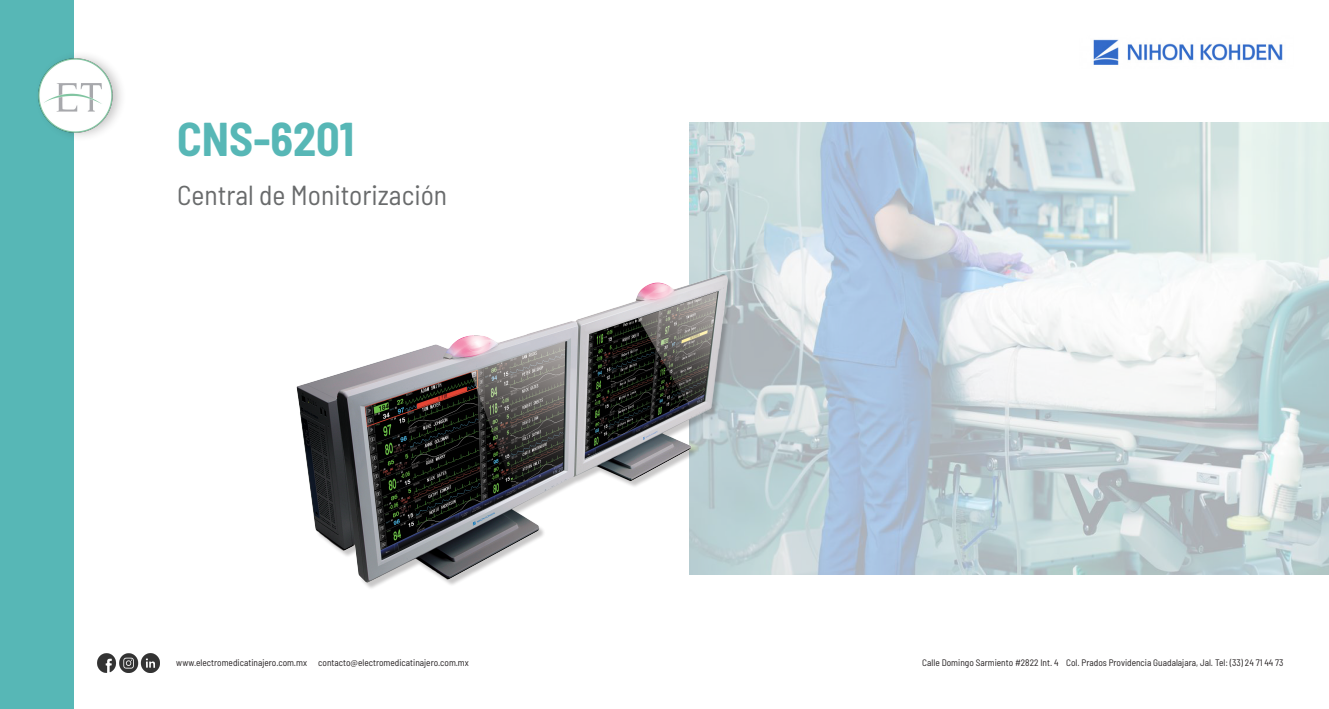
<style>
.page{position:relative;width:1329px;height:709px;background:#fff}
.page>*{position:absolute;margin:0;border:0;box-sizing:border-box;transform-origin:0 0}
.t1{font:700 semi-condensed 46.25px "Barlow";color:#57b7b6}
.t2{font:semi-condensed 27.5px "Barlow";color:#696b6c}
.t3{font:semi-condensed 9.38px "Barlow";color:#231f20}
</style>
<div class="page">
<div style="left:0;top:1px;width:74px;height:708px;background:#57b7b6"></div>
<img style="left:689px;top:122px;width:640px;height:452px">
<img style="left:1093px;top:39px;width:190px;height:26px">
<img style="left:296px;top:235px;width:508px;height:353px">
<img style="left:97px;top:653px;width:62px;height:19px">
<div style="left:35px;top:50px;width:92px;height:92px;background:#231f20;opacity:.25"></div>
<img style="left:39px;top:58px;width:74px;height:74px">
<p class="t1" style="left:177px;top:106px;width:178px">CNS-6201</p>
<p class="t2" style="left:177px;top:175px;width:271px">Central de Monitorización</p>
<p class="t3" style="left:176px;top:655px;width:294px">www.electromedicatinajero.com.mx contacto@electromedicatinajero.com.mx</p>
<p class="t3" style="left:922px;top:655px;width:363px">Calle Domingo Sarmiento #2822 Int. 4 Col. Prados Providencia Guadalajara, Jal. Tel: (33) 24 71 44 73</p>
</div>
